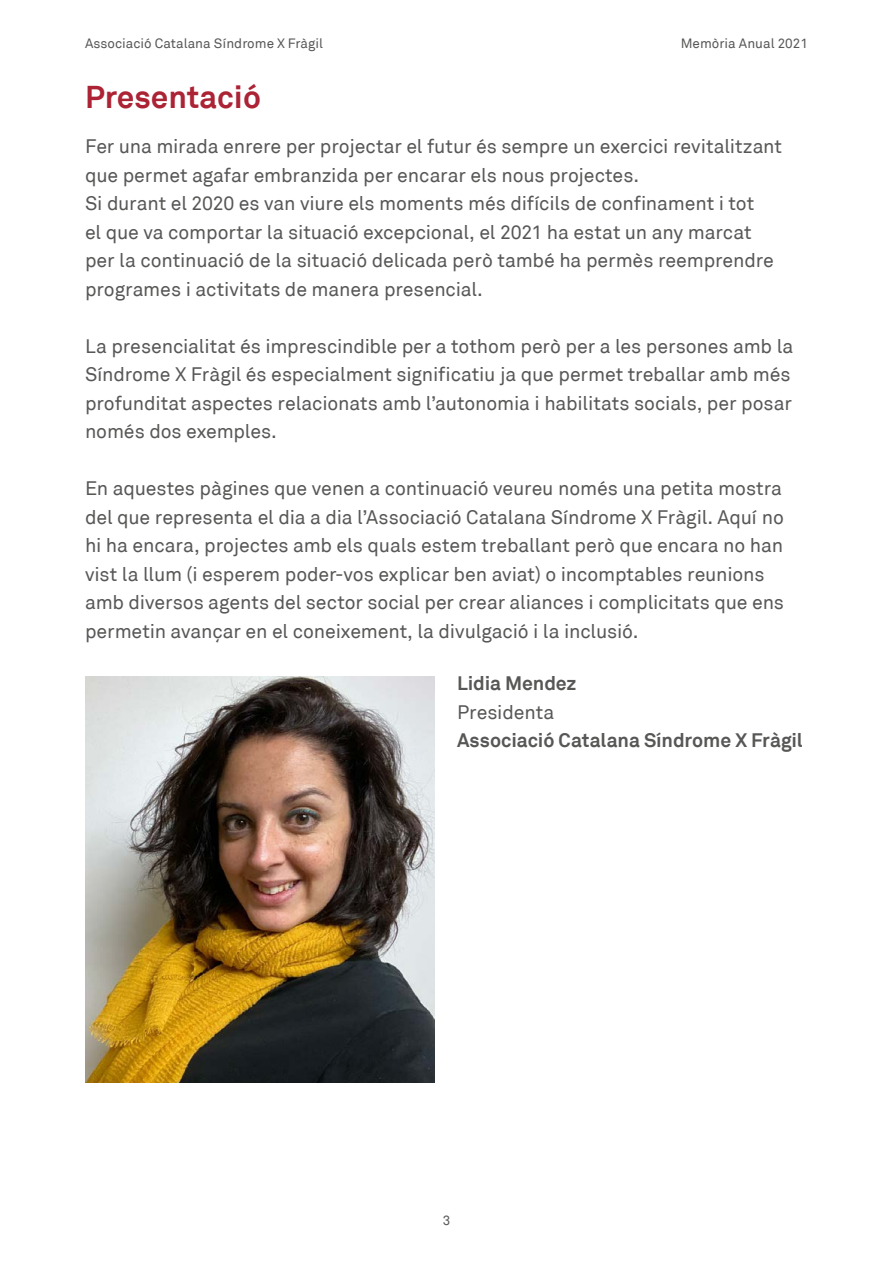
<style>
.page{position:relative;width:893px;height:1263px;background:#fff}
.page>*{position:absolute;margin:0;border:0;box-sizing:border-box;transform-origin:0 0}
.t1{font:700 31.5px "Akkurat";color:#ab2335}
.t2{font:19.5px/28.5px "Akkurat";letter-spacing:-.01em;color:#575756}
.t3{font:700 19.5px "Akkurat";letter-spacing:-.005em;color:#575756}
.t4{font:13.5px "Akkurat";color:#575756}
</style>
<div class="page">
<img style="left:85px;top:676px;width:350px;height:406px">
<p class="t4" style="left:85px;top:35px;width:240px">Associació Catalana Síndrome X Fràgil</p>
<p class="t4" style="left:681px;top:35px;width:129px">Memòria Anual 2021</p>
<h1 class="t1" style="left:85px;top:77px;width:177px">Presentació</h1>
<p class="t2" style="left:85px;top:132px;width:699px">Fer una mirada enrere per projectar el futur és sempre un exercici revitalitzant que permet agafar embranzida per encarar els nous projectes.<br>Si durant el 2020 es van viure els moments més difícils de confinament i tot<br>el que va comportar la situació excepcional, el 2021 ha estat un any marcat per la continuació de la situació delicada però també ha permès reemprendre programes i activitats de manera presencial.</p>
<p class="t2" style="left:85px;top:332px;width:710px">La presencialitat és imprescindible per a tothom però per a les persones amb la Síndrome X Fràgil és especialment significatiu ja que permet treballar amb més profunditat aspectes relacionats amb l’autonomia i habilitats socials, per posar només dos exemples.</p>
<p class="t2" style="left:85px;top:475px;width:701px">En aquestes pàgines que venen a continuació veureu només una petita mostra del que representa el dia a dia l’Associació Catalana Síndrome X Fràgil. Aquí no hi ha encara, projectes amb els quals estem treballant però que encara no han vist la llum (i esperem poder-vos explicar ben aviat) o incomptables reunions amb diversos agents del sector social per crear aliances i complicitats que ens permetin avançar en el coneixement, la divulgació i la inclusió.</p>
<p class="t3" style="left:457px;top:671px;width:121px">Lidia Mendez</p>
<p class="t2" style="left:457px;top:698px;width:99px">Presidenta</p>
<p class="t3" style="left:457px;top:728px;width:347px">Associació Catalana Síndrome X Fràgil</p>
<p class="t4" style="left:443px;top:1212px;width:9px">3</p>
</div>
